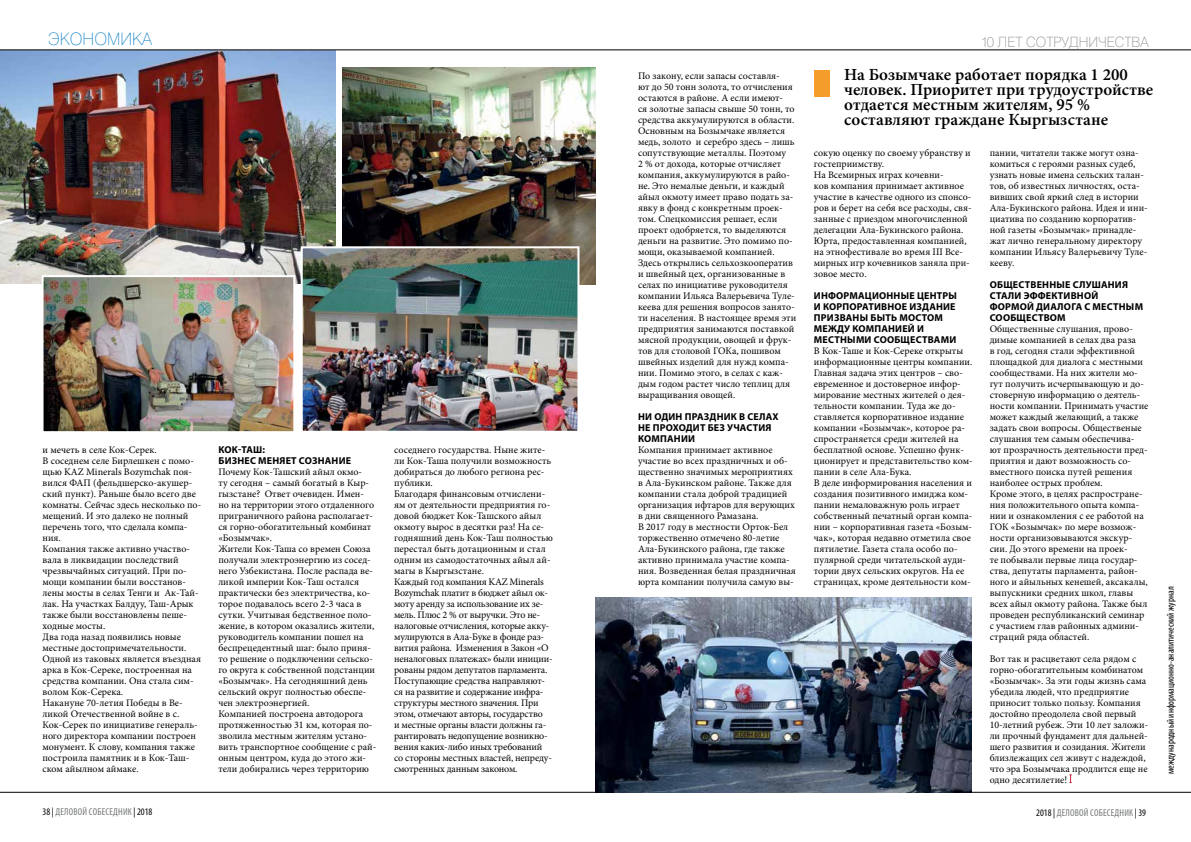
<style>
.page{position:relative;width:1191px;height:842px;background:#fff}
.page>*{position:absolute;margin:0;border:0;box-sizing:border-box;transform-origin:0 0}
.t1{font:600 17px/15px "Minion Pro";color:#000}
.t2{font:100 17px "Helios";color:#0079c2}
.t3{font:100 14px "Helios";color:#76787a}
.t4{font:10px/11px "Minion Pro";color:#000}
.t5{font:700 10px/11px "Myriad Pro";letter-spacing:.03em;color:#000}
.t6{font:condensed 10px "Myriad Pro";letter-spacing:.02em;color:#76787a}
.t7{font:condensed 10px "Myriad Pro";color:#000}
.t8{font:700 10px/11px "Myriad Pro";letter-spacing:.05em;color:#000}
.t9{font:700 10px/11px "Myriad Pro";letter-spacing:.12em;color:#000}
.s1{color:#000}
</style>
<div class="page">
<img style="left:0;top:51px;width:335px;height:232px">
<hr style="left:0;top:792px;width:1191px;height:1px;background:#000">
<hr style="left:0;top:50px;width:1191px;height:1px;background:#000">
<svg style="left:1069px;top:774px;width:2px;height:9px"></svg>
<img style="left:595px;top:597px;width:376px;height:195px">
<img style="left:45px;top:278px;width:247px;height:152px">
<div style="left:42px;top:275px;width:253px;height:158px;border:2px solid #fff"></div>
<img style="left:342px;top:67px;width:253px;height:218px">
<img style="left:304px;top:249px;width:272px;height:181px">
<div style="left:301px;top:246px;width:278px;height:187px;border:2px solid #fff"></div>
<div style="left:814px;top:70px;width:15px;height:26px;background:#f59d2a"></div>
<h1 class="t2" style="left:48px;top:29px;width:105px">экономика</h1>
<h2 class="t3" style="left:981px;top:34px;width:169px">10 лет сотрудничества</h2>
<p class="t4" style="left:43px;top:444px;width:160px">и мечеть в селе Кок-Серек.<br>В соседнем селе Бирлешкен с помо&shy;щью KAZ Minerals Bozymchak поя&shy;вился ФАП (фельдшерско-акушер&shy;ский пункт). Раньше было всего две комнаты. Сейчас здесь несколько по&shy;мещений. И это далеко не полный перечень того, что сделала компа&shy;ния.<br>Компания также активно участво&shy;вала в ликвидации последствий чрезвычайных ситуаций. При по&shy;мощи компании были восстанов&shy;лены мосты в селах Тенги и Ак-Тай&shy;лак. На участках Балдуу, Таш-Арык также были восстановлены пеше&shy;ходные мосты.<br>Два года назад появились новые местные достопримечательности.<br>Одной из таковых является въездная арка в Кок-Сереке, построенная на средства компании. Она стала сим&shy;волом Кок-Серека.<br>Накануне 70-летия Победы в Ве&shy;ликой Отечественной войне в с.<br>Кок-Серек по инициативе генераль&shy;ного директора компании построен монумент. К слову, компания также построила памятник и в Кок-Таш&shy;ском айылном аймаке.</p>
<p class="t5" style="left:218px;top:443px;width:134px">Кок-Таш:<br>бизнес меняет сознание</p>
<p class="t4" style="left:218px;top:466px;width:158px">Почему Кок-Ташский айыл окмо-<br>ту сегодня – самый богатый в Кыр&shy;гызстане? Ответ очевиден. Имен&shy;но на территории этого отдаленного приграничного района располагает&shy;ся горно-обогатительный комбинат «Бозымчак».<br>Жители Кок-Таша со времен Союза получали электроэнергию из сосед&shy;него Узбекистана. После распада ве&shy;ликой империи Кок-Таш остался практически без электричества, ко&shy;торое подавалось всего 2-3 часа в сутки. Учитывая бедственное поло&shy;жение, в котором оказались жители, руководитель компании пошел на беспрецедентный шаг: было приня&shy;то решение о подключении сельско&shy;го округа к собственной подстанции «Бозымчак». На сегодняшний день сельский округ полностью обеспе&shy;чен электроэнергией.<br>Компанией построена автодорога протяженностью 31 км, которая по&shy;зволила местным жителям устано&shy;вить транспортное сообщение с рай&shy;онным центром, куда до этого жи&shy;тели добирались через территорию</p>
<p class="t4" style="left:394px;top:444px;width:160px">соседнего государства. Ныне жите&shy;ли Кок-Таша получили возможность добираться до любого региона рес&shy;публики.<br>Благодаря финансовым отчислени&shy;ям от деятельности предприятия го&shy;довой бюджет Кок-Ташского айыл окмоту вырос в десятки раз! На се&shy;годняшний день Кок-Таш полностью перестал быть дотационным и стал одним из самодостаточных айыл ай&shy;магы в Кыргызстане.<br>Каждый год компания KAZ Minerals Bozymchak платит в бюджет айыл ок&shy;моту аренду за использование их зе&shy;мель. Плюс 2 % от выручки. Это не&shy;налоговые отчисления, которые акку&shy;мулируются в Ала-Буке в фонде раз&shy;вития района. Изменения в Закон «О неналоговых платежах» были иниции&shy;рованы рядом депутатов парламента.<br>Поступающие средства направляют&shy;ся на развитие и содержание инфра&shy;структуры местного значения. При этом, отмечают авторы, государство<br>и местные органы власти должны га&shy;рантировать недопущение возникно&shy;вения каких-либо иных требований со стороны местных властей, непреду&shy;смотренных данным законом.</p>
<p class="t4" style="left:638px;top:70px;width:160px">По закону, если запасы составля-<br>ют до 50 тонн золота, то отчисления остаются в районе. А если имеют-<br>ся золотые запасы свыше 50 тонн, то средства аккумулируются в области.<br>Основным на Бозымчаке является медь, золото и серебро здесь – лишь сопутствующие металлы. Поэтому<br>2 % от дохода, которые отчисляет компания, аккумулируются в райо&shy;не. Это немалые деньги, и каждый айыл окмоту имеет право подать за&shy;явку в фонд с конкретным проек&shy;том. Спецкомиссия решает, если проект одобряется, то выделяются деньги на развитие. Это помимо по&shy;мощи, оказываемой компанией.<br>Здесь открылись сельхозкооператив и швейный цех, организованные в селах по инициативе руководителя компании Ильяса Валерьевича Туле&shy;кеева для решения вопросов занято&shy;ти населения. В настоящее время эти предприятия занимаются поставкой мясной продукции, овощей и фрук&shy;тов для столовой ГОКа, пошивом швейных изделий для нужд компа&shy;нии. Помимо этого, в селах с каж&shy;дым годом растет число теплиц для выращивания овощей.</p>
<p class="t9" style="left:638px;top:410px;width:142px">Ни оди н праздник в селах не проходит</p>
<p class="t5" style="left:707px;top:421px;width:40px">без участи</p>
<p class="t5" style="left:765px;top:421px;width:7px">я</p>
<p class="t5" style="left:638px;top:432px;width:51px">компании</p>
<p class="t4" style="left:638px;top:444px;width:159px">Компания принимает активное участие во всех праздничных и об&shy;щественно значимых мероприятиях в Ала-Букинском районе. Также для компании стала доброй традицией организация ифтаров для верующих в дни священного Рамазана.<br>В 2017 году в местности Орток-Бел торжественно отмечено 80-летие Ала-Букинского района, где также активно принимала участие компа&shy;ния. Возведенная белая праздничная юрта компании получила самую вы-</p>
<h1 class="t1" style="left:844px;top:67px;width:311px">На Бозымчаке работает порядка 1 200 человек. Приоритет при трудоустройстве отдается местным жителям, 95 % составляют граждане Кыргызстане</h1>
<p class="t4" style="left:814px;top:147px;width:159px">сокую оценку по своему убранству и гостеприимству.<br>На Всемирных играх кочевни-<br>ков компания принимает активное участие в качестве одного из спонсо&shy;ров и берет на себя все расходы, свя&shy;занные с приездом многочисленной делегации Ала-Букинского района.<br>Юрта, предоставленная компанией, на этнофестивале во время III Все&shy;мирных игр кочевников заняла при&shy;зовое место.</p>
<p class="t8" style="left:814px;top:289px;width:144px">Информационные центры и корпоратив</p>
<p class="t5" style="left:814px;top:300px;width:143px;text-indent:73px">ное издание призваны быть мостом между компанией и местными сообщества</p>
<p class="t5" style="left:940px;top:333px;width:16px">ми</p>
<p class="t4" style="left:814px;top:345px;width:160px">В Кок-Таше и Кок-Сереке открыты информационные центры компании.<br>Главная задача этих центров – сво&shy;евременное и достоверное инфор&shy;мирование местных жителей о дея&shy;тельности компании. Туда же до&shy;ставляется корпоративное издание компании «Бозымчак», которое ра&shy;спространяется среди жителей на бесплатной основе. Успешно функ&shy;ционирует и представительство ком&shy;пании в селе Ала-Бука.<br>В деле информирования населения и создания позитивного имиджа ком&shy;пании немаловажную роль играет собственный печатный орган компа&shy;нии – корпоративная газета «Бозым&shy;чак», которая недавно отметила свое пятилетие. Газета стала особо по&shy;пулярной среди читательской ауди&shy;тории двух сельских округов. На ее страницах, кроме деятельности ком-</p>
<p class="t4" style="left:989px;top:147px;width:160px">пании, читатели также могут озна&shy;комиться с героями разных судеб, узнать новые имена сельских талан&shy;тов, об известных личностях, оста&shy;вивших свой яркий след в истории<br>Ала-Букинского района. Идея и ини&shy;циатива по созданию корпоратив&shy;ной газеты «Бозымчак» принадле&shy;жат лично генеральному директору компании Ильясу Валерьевичу Туле&shy;кееву.</p>
<p class="t5" style="left:989px;top:278px;width:139px">Общественные слушания стали эффектив</p>
<p class="t5" style="left:1077px;top:289px;width:23px">ной</p>
<p class="t5" style="left:989px;top:300px;width:55px">формой диа</p>
<p class="t5" style="left:989px;top:300px;width:155px;text-indent:68px">лога с местным сообществом</p>
<p class="t4" style="left:989px;top:323px;width:160px">Общественные слушания, прово&shy;димые компанией в селах два раза<br>в год, сегодня стали эффективной площадкой для диалога с местными сообществами. На них жители мо&shy;гут получить исчерпывающую и до&shy;стоверную информацию о деятель&shy;ности компании. Принимать участие может каждый желающий, а также задать свои вопросы. Общественые слушания тем самым обеспечива&shy;ют прозрачность деятельности пред&shy;приятия и дают возможность со&shy;вместного поиска путей решения наиболее острых проблем.<br>Кроме этого, в целях распростране&shy;ния положительного опыта компа&shy;нии и ознакомления с ее работой на<br>ГОК «Бозымчак» по мере возмож&shy;ности организовываются экскур&shy;сии. До этого времени на проек-<br>те побывали первые лица государ&shy;ства, депутаты парламента, район&shy;ного и айыльных кенешей, аксакалы, выпускники средних школ, главы всех айыл окмоту района. Также был проведен республиканский семинар с участием глав районных админи&shy;страций ряда областей.</p>
<p class="t4" style="left:989px;top:653px;width:160px">Вот так и расцветают села рядом с горно-обогатительным комбинатом «Бозымчак». За эти годы жизнь сама убедила людей, что предприятие приносит только пользу. Компания достойно преодолела свой первый<br>10-летний рубеж. Эти 10 лет заложи&shy;ли прочный фундамент для дальней&shy;шего развития и созидания. Жители близлежащих сел живут с надеждой, что эра Бозымчака продлится еще не одно десятилетие!</p>
<p class="t6" style="left:43px;top:806px;width:111px"><span class="s1">38 |</span> деловой собеседник <span class="s1">| 2018</span></p>
<p class="t6" style="left:1036px;top:806px;width:111px"><span class="s1">2018 |</span> деловой собеседник <span class="s1">| 39</span></p>
<p class="t7" style="left:1164px;top:774px;width:189px;rotate:-90deg">международный информационно-аналитический журнал</p>
</div>
